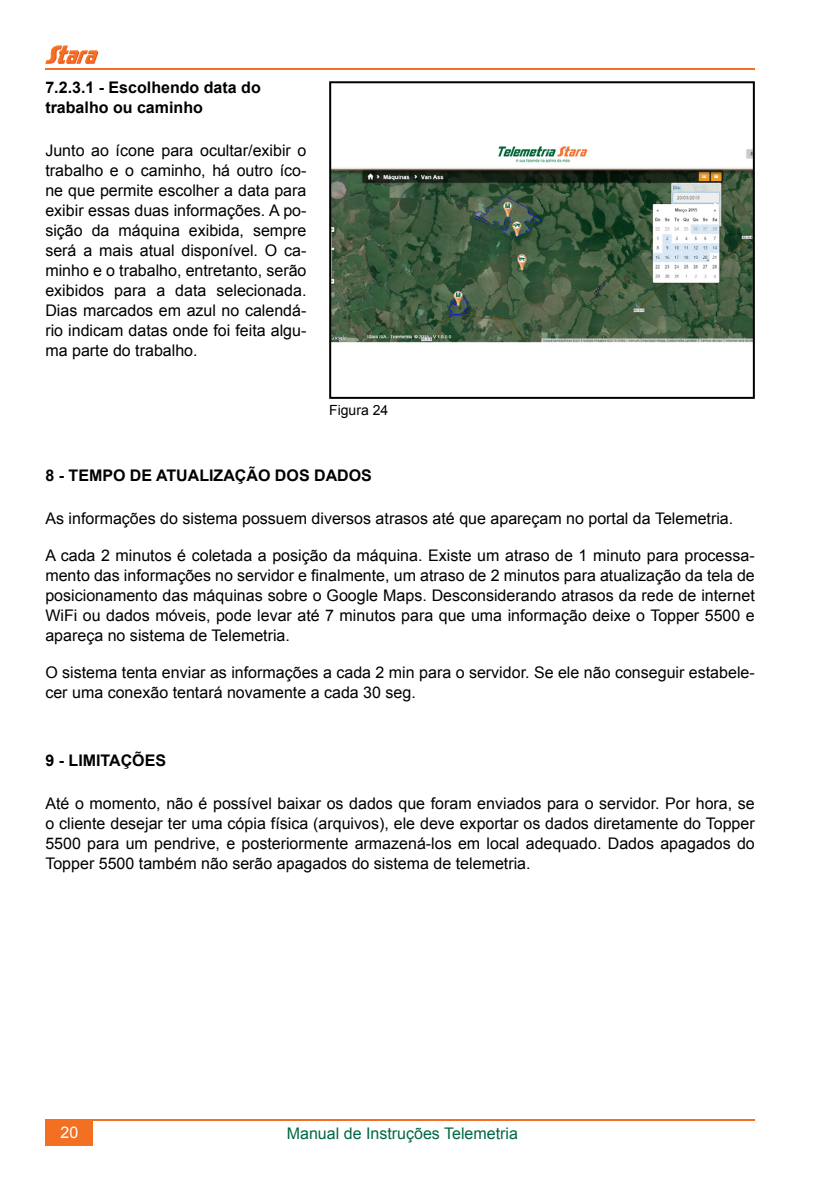
<style>
.page{position:relative;width:840px;height:1191px;background:#fff}
.page>*{position:absolute;margin:0;border:0;box-sizing:border-box;transform-origin:0 0}
.t1{font:16px/20px "Arial";color:#000;text-align:justify}
.t2{font:700 16px/20px "Arial";color:#000}
.t3{font:16px "Arial";color:#006941}
.t4{font:16px "Arial";color:#fff}
.t5{font:14px "Arial";color:#000}
</style>
<div class="page">
<svg style="left:45px;top:46px;width:54px;height:18px"></svg>
<hr style="left:45px;top:1119px;width:709px;height:2px;background:#f36f21">
<div style="left:45px;top:1119px;width:48px;height:26px;background:#f36f21"></div>
<hr style="left:45px;top:68px;width:709px;height:2px;background:#f36f21">
<img style="left:332px;top:146px;width:419px;height:197px">
<div style="left:329px;top:81px;width:425px;height:318px;border:2px solid #000"></div>
<p class="t2" style="left:45px;top:78px;width:217px">7.2.3.1 - Escolhendo data do trabalho ou caminho</p>
<p class="t1" style="left:45px;top:140px;width:262px">Junto ao ícone para ocultar/exibir o trabalho e o caminho, há outro íco&shy;ne que permite escolher a data para exibir essas duas informações. A po&shy;sição da máquina exibida, sempre será a mais atual disponível. O ca&shy;minho e o trabalho, entretanto, serão exibidos para a data selecionada.<br>Dias marcados em azul no calendá&shy;rio indicam datas onde foi feita algu&shy;ma parte do trabalho.</p>
<p class="t5" style="left:329px;top:400px;width:61px">Figura 24</p>
<p class="t2" style="left:45px;top:466px;width:328px">8 - TEMPO DE ATUALIZAÇÃO DOS DADOS</p>
<p class="t1" style="left:45px;top:508px;width:689px">As informações do sistema possuem diversos atrasos até que apareçam no portal da Telemetria.</p>
<p class="t1" style="left:45px;top:545px;width:710px">A cada 2 minutos é coletada a posição da máquina. Existe um atraso de 1 minuto para processa&shy;mento das informações no servidor e finalmente, um atraso de 2 minutos para atualização da tela de posicionamento das máquinas sobre o Google Maps. Desconsiderando atrasos da rede de internet WiFi ou dados móveis, pode levar até 7 minutos para que uma informação deixe o Topper 5500 e apareça no sistema de Telemetria.</p>
<p class="t1" style="left:45px;top:662px;width:710px">O sistema tenta enviar as informações a cada 2 min para o servidor. Se ele não conseguir estabele&shy;cer uma conexão tentará novamente a cada 30 seg.</p>
<p class="t2" style="left:45px;top:751px;width:122px">9 - LIMITAÇÕES</p>
<p class="t1" style="left:45px;top:793px;width:710px">Até o momento, não é possível baixar os dados que foram enviados para o servidor. Por hora, se o cliente desejar ter uma cópia física (arquivos), ele deve exportar os dados diretamente do Topper 5500 para um pendrive, e posteriormente armazená-los em local adequado. Dados apagados do Topper 5500 também não serão apagados do sistema de telemetria.</p>
<p class="t4" style="left:60px;top:1122px;width:19px">20</p>
<p class="t3" style="left:287px;top:1122px;width:232px">Manual de Instruções Telemetria</p>
</div>
